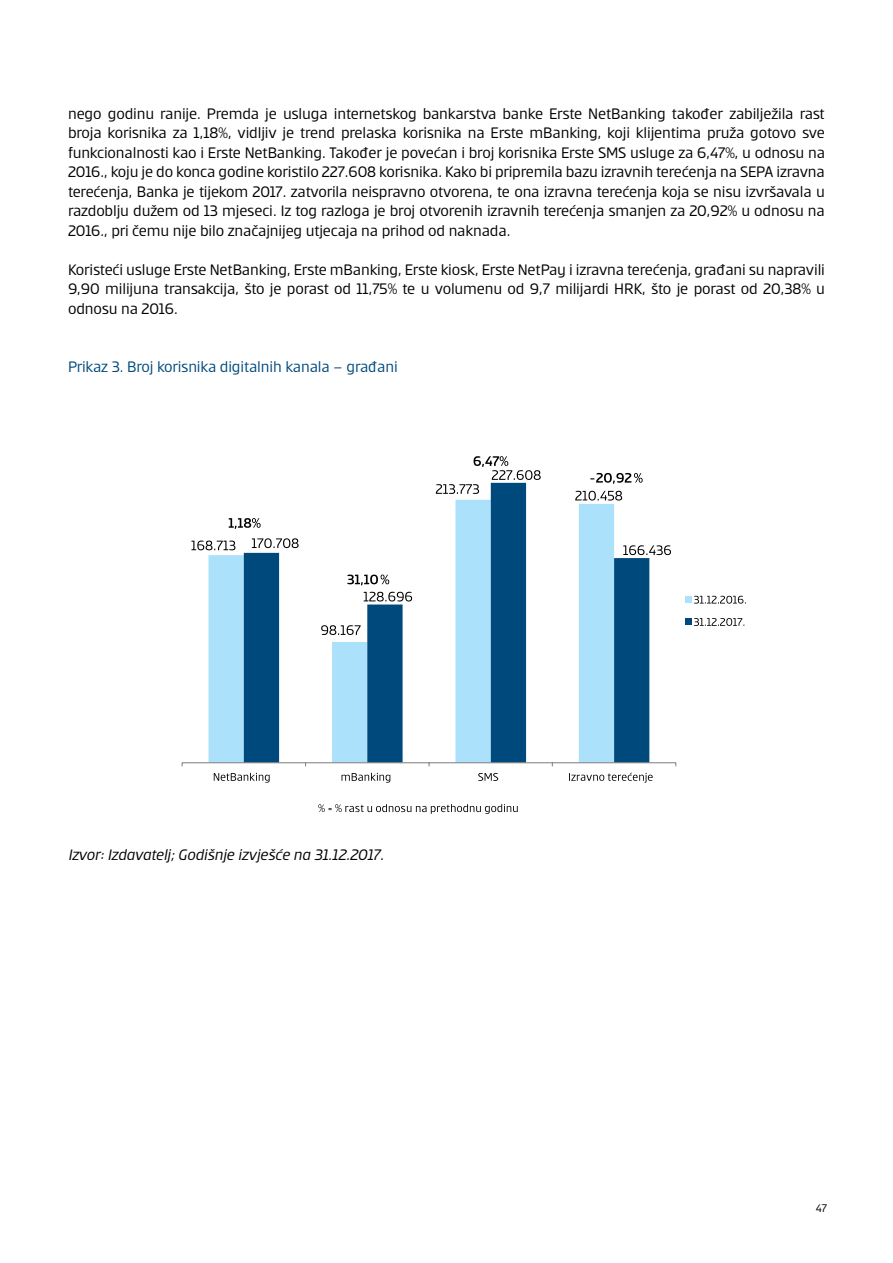
<style>
.page{position:relative;width:893px;height:1263px;background:#fff}
.page>*{position:absolute;margin:0;border:0;box-sizing:border-box;transform-origin:0 0}
.t1{font:16.5px/19.5px "Erste";letter-spacing:-.01em;color:#000;text-align:justify}
.t2{font:italic 16.5px "Erste";letter-spacing:-.015em;color:#000}
.t3{font:16.5px "Erste";letter-spacing:-.01em;color:#00497c}
.t4{font:12px "Erste";color:#000}
</style>
<div class="page">
<svg style="left:209px;top:518px;width:35px;height:244px;background:#b3e3f9"></svg>
<svg style="left:244px;top:490px;width:405px;height:272px"></svg>
<hr style="left:182px;top:762px;width:494px;height:1px;background:#868787">
<svg style="left:191px;top:541px;width:44px;height:9px"></svg>
<svg style="left:321px;top:625px;width:40px;height:10px"></svg>
<svg style="left:575px;top:491px;width:47px;height:9px"></svg>
<svg style="left:252px;top:538px;width:47px;height:10px"></svg>
<svg style="left:364px;top:592px;width:48px;height:9px"></svg>
<svg style="left:623px;top:545px;width:48px;height:10px"></svg>
<svg style="left:214px;top:773px;width:56px;height:10px"></svg>
<svg style="left:342px;top:773px;width:48px;height:10px"></svg>
<svg style="left:478px;top:773px;width:20px;height:8px"></svg>
<svg style="left:569px;top:773px;width:84px;height:10px"></svg>
<svg style="left:318px;top:804px;width:200px;height:10px"></svg>
<svg style="left:685px;top:596px;width:61px;height:8px"></svg>
<svg style="left:229px;top:518px;width:32px;height:11px"></svg>
<svg style="left:347px;top:575px;width:42px;height:10px"></svg>
<svg style="left:436px;top:456px;width:105px;height:38px"></svg>
<svg style="left:590px;top:473px;width:53px;height:11px"></svg>
<svg style="left:685px;top:618px;width:59px;height:8px"></svg>
<p class="t1" style="left:68px;top:103px;width:758px">nego godinu ranije. Premda je usluga internetskog bankarstva banke Erste NetBanking također zabilježila rast broja korisnika za 1,18%, vidljiv je trend prelaska korisnika na Erste mBanking, koji klijentima pruža gotovo sve funkcionalnosti kao i Erste NetBanking. Također je povećan i broj korisnika Erste SMS usluge za 6,47%, u odnosu na 2016., koju je do konca godine koristilo 227.608 korisnika. Kako bi pripremila bazu izravnih terećenja na SEPA izravna terećenja, Banka je tijekom 2017. zatvorila neispravno otvorena, te ona izravna terećenja koja se nisu izvršavala u razdoblju dužem od 13 mjeseci. Iz tog razloga je broj otvorenih izravnih terećenja smanjen za 20,92% u odnosu na 2016., pri čemu nije bilo značajnijeg utjecaja na prihod od naknada.</p>
<p class="t1" style="left:68px;top:259px;width:758px">Koristeći usluge Erste NetBanking, Erste mBanking, Erste kiosk, Erste NetPay i izravna terećenja, građani su napravili 9,90 milijuna transakcija, što je porast od 11,75% te u volumenu od 9,7 milijardi HRK, što je porast od 20,38% u odnosu na 2016.</p>
<p class="t3" style="left:68px;top:359px;width:331px">Prikaz 3. Broj korisnika digitalnih kanala – građani</p>
<p class="t2" style="left:68px;top:846px;width:317px">Izvor: Izdavatelj; Godišnje izvješće na 31.12.2017.</p>
<p class="t4" style="left:816px;top:1202px;width:13px">47</p>
</div>
